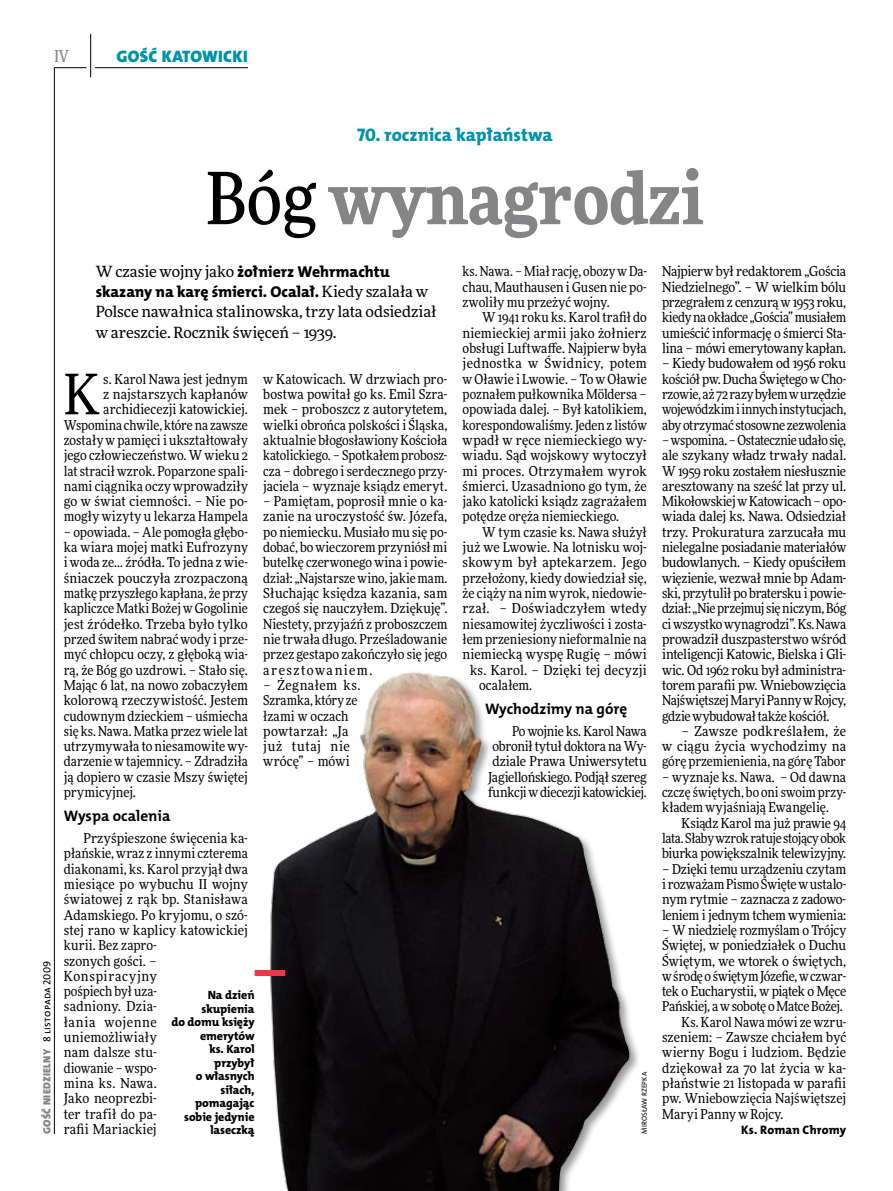
<style>
.page{position:relative;width:893px;height:1191px;background:#fff}
.page>*{position:absolute;margin:0;border:0;box-sizing:border-box;transform-origin:0 0}
.t1{font:900 72px "Freeday Narrow";color:#858486}
.t2{font:55.95px "Freeday Narrow News";color:#000}
.t3{font:18.3px "The Mix HP8 Ex Bld";letter-spacing:-.005em;color:#0093aa}
.t4{font:16.65px "The Mix HP9 Blk";letter-spacing:.02em;color:#0093aa}
.t5{font:500 16.5px "Freeday Narrow";color:#858486;scale:.9 1}
.t6{font:15.75px/20.4px "The Mix HP8 Ex Bld";letter-spacing:-.005em;color:#000}
.t7{font:15.45px/20.4px "Freeday News";letter-spacing:-.005em;color:#000}
.t8{font:15.3px "The Mix HP7 Bld";letter-spacing:-.005em;color:#000}
.t9{font:13.65px/15.3px "Freeday Narrow News";color:#000;text-align:justify}
.t10{font:13.65px/15.3px "Freeday Narrow News";letter-spacing:-.02em;color:#000;text-align:right}
.t11{font:13.65px "Freeday Narrow News";letter-spacing:.02em;color:#000}
.t12{font:12.3px "The Mix HP8 Ex Bld";letter-spacing:.025em;color:#000}
.t13{font:12px/13.5px "The Mix HP8 Ex Bld";letter-spacing:-.005em;color:#000;text-align:right}
.t14{font:10.5px "The Mix HP9 Blk";letter-spacing:.025em;color:#858486}
.t15{font:7.2px "The Mix HP5 Plain";letter-spacing:.035em;color:#000}
.s1{font-family:"The Mix HP5 Plain";color:#000}
.s2{font-weight:500;color:#000}
.s3{font-family:"Freeday News";font-size:15.45px}
</style>
<div class="page">
<hr style="left:54px;top:67px;width:1px;height:1067px;background:#000">
<hr style="left:90px;top:34px;width:1px;height:43px;background:#000">
<hr style="left:54px;top:67px;width:32px;height:1px;background:#000">
<hr style="left:95px;top:67px;width:153px;height:1px;background:#000">
<img style="left:254px;top:672px;width:384px;height:519px">
<div style="left:255px;top:970px;width:30px;height:6px;background:#eb3848"></div>
<p class="t5" style="left:54px;top:46px;width:17px">IV</p>
<p class="t4" style="left:117px;top:46px;width:133px">GOŚĆ KATOWICKI</p>
<p class="t14" style="left:40px;top:1134px;width:175px;rotate:-90deg">GOŚĆ NIEDZIELNY <span class="s1">8 listopada 2009</span></p>
<h3 class="t3" style="left:357px;top:123px;width:197px">70. rocznica kapłaństwa</h3>
<h1 class="t1" style="left:206px;top:151px;width:500px"><span class="s2">Bóg</span> wynagrodzi</h1>
<p class="t6" style="left:96px;top:261px;width:334px"><span class="s3">W czasie wojny jako</span> żołnierz Wehrmachtu skazany na karę śmierci. Ocalał. <span class="s3">Kiedy szalała w</span></p>
<p class="t7" style="left:96px;top:301px;width:342px">Polsce nawałnica stalinowska, trzy lata odsiedział w areszcie. Rocznik święceń – 1939.</p>
<p class="t9" style="left:463px;top:264px;width:186px">ks. Nawa. – Miał rację, obozy w Da&shy;chau, Mauthausen i Gusen nie po&shy;zwoliły mu przeżyć wojny.</p>
<p class="t9" style="left:463px;top:310px;width:186px;text-indent:20px">W 1941 roku ks. Karol trafił do niemieckiej armii jako żołnierz obsługi Luftwaffe. Najpierw była jednostka w Świdnicy, potem w Oławie i Lwowie. – To w Oławie poznałem pułkownika Möldersa – opowiada dalej. – Był katolikiem, korespondowaliśmy. Jeden z listów wpadł w ręce niemieckiego wy&shy;wiadu. Sąd wojskowy wytoczył mi proces. Otrzymałem wyrok śmierci. Uzasadniono go tym, że jako katolicki ksiądz zagrażałem potędze oręża niemieckiego.</p>
<p class="t9" style="left:482px;top:524px;width:166px">W tym czasie ks. Nawa służył</p>
<p class="t9" style="left:463px;top:539px;width:186px">już we Lwowie. Na lotnisku woj-</p>
<p class="t9" style="left:463px;top:555px;width:186px">skowym był aptekarzem. Jego</p>
<p class="t9" style="left:463px;top:570px;width:186px">przełożony, kiedy dowiedział się,</p>
<p class="t9" style="left:463px;top:585px;width:186px">że ciąży na nim wyrok, niedowie-</p>
<p class="t11" style="left:463px;top:600px;width:186px">rzał. – Doświadczyłem wtedy</p>
<p class="t9" style="left:463px;top:616px;width:186px">niesamowitej życzliwości i zosta-</p>
<p class="t9" style="left:463px;top:631px;width:186px">łem przeniesiony nieformalnie na</p>
<p class="t9" style="left:463px;top:646px;width:186px">niemiecką wyspę Rugię – mówi</p>
<p class="t9" style="left:470px;top:662px;width:178px">ks. Karol. – Dzięki tej decyzji</p>
<p class="t9" style="left:479px;top:677px;width:55px">ocalałem.</p>
<p class="t8" style="left:485px;top:699px;width:144px">Wychodzimy na górę</p>
<p class="t10" style="left:488px;top:723px;width:160px">Po wojnie ks. Karol Nawa obronił tytuł doktora na Wy&shy;dziale Prawa Uniwersytetu<br>Jagiellońskiego. Podjął szereg funkcji wdiecezji katowickiej.</p>
<p class="t9" style="left:662px;top:264px;width:186px">Najpierw był redaktorem „Gościa Niedzielnego”. – W wielkim bólu przegrałem z cenzurą w 1953 roku, kiedy na okładce „Gościa” musiałem umieścić informację o śmierci Sta&shy;lina – mówi emerytowany kapłan.</p>
<p class="t9" style="left:662px;top:356px;width:186px">– Kiedy budowałem od 1956 roku kościół pw. Ducha Świętego w Cho&shy;rzowie, aż 72 razy byłem wurzędzie wojewódzkim iinnych instytucjach, aby otrzymać stosowne zezwolenia</p>
<p class="t9" style="left:662px;top:432px;width:186px">– wspomina. – Ostatecznie udało się, ale szykany władz trwały nadal.<br>W 1959 roku zostałem niesłusznie aresztowany na sześć lat przy ul.<br>Mikołowskiej w Katowicach – opo&shy;wiada dalej ks. Nawa. Odsiedział trzy. Prokuratura zarzucała mu nielegalne posiadanie materiałów budowlanych. – Kiedy opuściłem więzienie, wezwał mnie bp Adam&shy;ski, przytulił po bratersku i powie&shy;dział: „Nie przejmuj się niczym, Bóg ci wszystko wynagrodzi”. Ks. Nawa prowadził duszpasterstwo wśród inteligencji Katowic, Bielska i Gli&shy;wic. Od 1962 roku był administra&shy;torem parafii pw. Wniebowzięcia Najświętszej Maryi Panny wRojcy, gdzie wybudował także kościół.</p>
<p class="t9" style="left:662px;top:723px;width:186px;text-indent:20px">– Zawsze podkreślałem, że w ciągu życia wychodzimy na górę przemienienia, na górę Tabor</p>
<p class="t9" style="left:662px;top:769px;width:186px">– wyznaje ks. Nawa. – Od dawna czczę świętych, bo oni swoim przy&shy;kładem wyjaśniają Ewangelię.</p>
<p class="t9" style="left:662px;top:815px;width:186px;text-indent:20px">Ksiądz Karol ma już prawie 94 lata. Słaby wzrok ratuje stojący obok biurka powiększalnik telewizyjny.</p>
<p class="t9" style="left:662px;top:861px;width:186px">– Dzięki temu urządzeniu czytam i rozważam Pismo Święte wustalo&shy;nym rytmie – zaznacza z zadowo&shy;leniem i jednym tchem wymienia:</p>
<p class="t10" style="left:662px;top:922px;width:186px">– W niedzielę rozmyślam o Trójcy</p>
<p class="t9" style="left:662px;top:937px;width:186px">Świętej, w poniedziałek o Duchu</p>
<p class="t9" style="left:662px;top:953px;width:186px">Świętym, we wtorek o świętych,</p>
<p class="t9" style="left:662px;top:968px;width:186px">wśrodę oświętym Józefie, wczwar-</p>
<p class="t9" style="left:662px;top:983px;width:186px">tek o Eucharystii, w piątek o Męce</p>
<p class="t10" style="left:662px;top:998px;width:182px">Pańskiej, a wsobotę oMatce Bożej.</p>
<p class="t9" style="left:682px;top:1014px;width:166px">Ks. Karol Nawa mówi ze wzru-</p>
<p class="t9" style="left:662px;top:1029px;width:186px">szeniem: – Zawsze chciałem być</p>
<p class="t11" style="left:662px;top:1044px;width:186px">wierny Bogu i ludziom. Będzie</p>
<p class="t9" style="left:662px;top:1060px;width:186px">dziękował za 70 lat życia w ka-</p>
<p class="t9" style="left:662px;top:1075px;width:186px">płaństwie 21 listopada w parafii</p>
<p class="t9" style="left:662px;top:1090px;width:186px">pw. Wniebowzięcia Najświętszej</p>
<p class="t9" style="left:662px;top:1106px;width:123px">Maryi Panny w Rojcy.</p>
<p class="t12" style="left:741px;top:1122px;width:106px">Ks. Roman Chromy</p>
<p class="t9" style="left:64px;top:371px;width:186px;text-align:right">s. Karol Nawa jest jednym<br>z najstarszych kapłanów archidiecezji katowickiej.<br>Wspomina chwile, które na zawsze zostały w pamięci i ukształtowały jego człowieczeństwo. W wieku 2 lat stracił wzrok. Poparzone spali&shy;nami ciągnika oczy wprowadziły go w świat ciemności. – Nie po&shy;mogły wizyty u lekarza Hampela</p>
<p class="t9" style="left:64px;top:524px;width:186px">– opowiada. – Ale pomogła głębo&shy;ka wiara mojej matki Eufrozyny i woda ze… źródła. To jedna z wie&shy;śniaczek pouczyła zrozpaczoną matkę przyszłego kapłana, że przy kapliczce Matki Bożej w Gogolinie jest źródełko. Trzeba było tylko przed świtem nabrać wody i prze&shy;myć chłopcu oczy, z głęboką wia&shy;rą, że Bóg go uzdrowi. – Stało się.<br>Mając 6 lat, na nowo zobaczyłem kolorową rzeczywistość. Jestem cudownym dzieckiem – uśmiecha się ks. Nawa. Matka przez wiele lat utrzymywała to niesamowite wy&shy;darzenie w tajemnicy. – Zdradziła ją dopiero w czasie Mszy świętej prymicyjnej.</p>
<p class="t8" style="left:64px;top:806px;width:108px">Wyspa ocalenia</p>
<p class="t9" style="left:64px;top:830px;width:186px;text-align:left;text-indent:20px">Przyśpieszone święcenia ka&shy;płańskie, wraz z innymi czterema diakonami, ks. Karol przyjął dwa miesiące po wybuchu II wojny światowej z rąk bp. Stanisława<br>Adamskiego. Po kryjomu, o szó&shy;stej rano w kaplicy katowickiej kurii. Bez zapro-<br>szonych gości. –<br>Konspiracyjny<br>pośpiech był uza-<br>sadniony. Dzia-<br>łania wojenne uniemożliwiały<br>nam dalsze stu-<br>diowanie – wspo-<br>mina ks. Nawa.<br>Jako neoprezbi-<br>ter trafił do pa-<br>rafii Mariackiej</p>
<p class="t9" style="left:263px;top:371px;width:186px">w Katowicach. W drzwiach pro&shy;bostwa powitał go ks. Emil Szra&shy;mek – proboszcz z autorytetem, wielki obrońca polskości i Śląska, aktualnie błogosławiony Kościoła katolickiego. – Spotkałem probosz&shy;cza – dobrego i serdecznego przy&shy;jaciela – wyznaje ksiądz emeryt.</p>
<p class="t9" style="left:263px;top:493px;width:186px">– Pamiętam, poprosił mnie o ka&shy;zanie na uroczystość św. Józefa, po niemiecku. Musiało mu się po&shy;dobać, bo wieczorem przyniósł mi butelkę czerwonego wina i powie&shy;dział: „Najstarsze wino, jakie mam.<br>Słuchając księdza kazania, sam czegoś się nauczyłem. Dziękuję”.<br>Niestety, przyjaźń z proboszczem nie trwała długo. Prześladowanie przez gestapo zakończyło się jego aresztowaniem.</p>
<p class="t9" style="left:263px;top:677px;width:99px;text-align:left">– Żegnałem ks.<br>Szramka, który ze łzami w oczach powtarzał: „Ja już tutaj nie wrócę” – mówi</p>
<h2 class="t2" style="left:64px;top:360px;width:38px">K</h2>
<p class="t13" style="left:171px;top:988px;width:85px">Na dzień skupienia<br>do domu księży emerytów<br>ks. Karol przybył<br>o własnych siłach, pomagając sobie jedynie laseczką</p>
<p class="t15" style="left:640px;top:1134px;width:63px;rotate:-90deg">mirosław rzepka</p>
</div>
